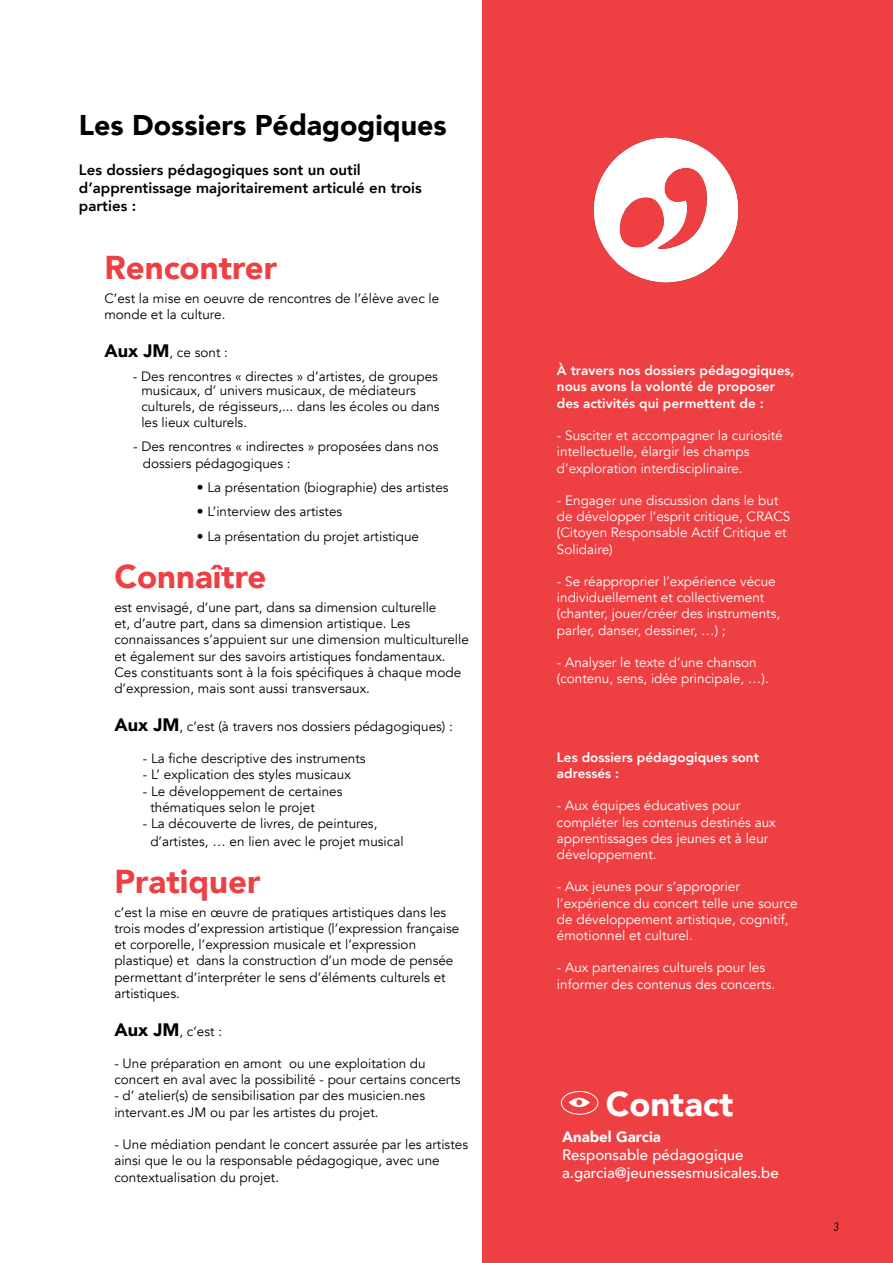
<style>
.page{position:relative;width:893px;height:1263px;background:#fff}
.page>*{position:absolute;margin:0;border:0;box-sizing:border-box;transform-origin:0 0}
.t1{font:900 34.5px "Avenir";color:#fff}
.t2{font:900 33px "Avenir";color:#ee4043}
.t3{font:900 28.5px "Avenir";color:#000}
.t4{font:800 15px/18px "Avenir";color:#000}
.t5{font:500 15px/18px "Avenir";color:#fff}
.t6{font:900 15px "Avenir";color:#fff}
.t7{font:13.5px/16.2px "Avenir";color:#000}
.t8{font:13.5px/16.2px "Avenir";color:#fff}
.t9{font:800 13.5px/16.2px "Avenir";color:#fff}
.t10{font:italic 300 10.5px "Oswald";color:#000}
.s1{font-weight:900;font-size:18px}
</style>
<div class="page">
<div style="left:482px;top:0;width:411px;height:1263px;background:#ee4043"></div>
<img style="left:593px;top:137px;width:146px;height:146px">
<div style="left:562px;top:1085px;width:34px;height:34px;border:2px solid #ee4043;border-radius:50%"></div>
<svg style="left:567px;top:1097px;width:24px;height:11px"></svg>
<div style="left:567px;top:1096px;width:25px;height:12px;border:2px solid #ee4043;border-radius:50%"></div>
<svg style="left:576px;top:1099px;width:6px;height:6px"></svg>
<div style="left:561px;top:1091px;width:37px;height:23px;border:1px solid #fff;border-radius:50%"></div>
<h3 class="t3" style="left:79px;top:100px;width:369px">Les Dossiers Pédagogiques</h3>
<p class="t4" style="left:79px;top:161px;width:344px">Les dossiers pédagogiques sont un outil d’apprentissage majoritairement articulé en trois parties :</p>
<h2 class="t2" style="left:104px;top:240px;width:174px">Rencontrer</h2>
<p class="t7" style="left:104px;top:291px;width:336px">C’est la mise en oeuvre de rencontres de l’élève avec le monde et la culture.</p>
<p class="t7" style="left:104px;top:345px;width:125px"><span class="s1">Aux JM</span>, ce sont :</p>
<p class="t7" style="left:133px;top:368px;width:306px">- Des rencontres « directes » d’artistes, de groupes</p>
<p class="t7" style="left:141px;top:382px;width:300px">musicaux, d’ univers musicaux, de médiateurs culturels, de régisseurs,... dans les écoles ou dans les lieux culturels.</p>
<p class="t7" style="left:143px;top:438px;width:297px;line-height:17.1px;text-indent:-10px">- Des rencontres « indirectes » proposées dans nos dossiers pédagogiques :</p>
<p class="t7" style="left:197px;top:479px;width:253px">• La présentation (biographie) des artistes</p>
<p class="t7" style="left:197px;top:503px;width:147px">• L’interview des artistes</p>
<p class="t7" style="left:197px;top:529px;width:224px">• La présentation du projet artistique</p>
<h2 class="t2" style="left:114px;top:548px;width:154px">Connaître</h2>
<p class="t7" style="left:114px;top:599px;width:356px">est envisagé, d’une part, dans sa dimension culturelle<br>et, d’autre part, dans sa dimension artistique. Les connaissances s’appuient sur une dimension multiculturelle et également sur des savoirs artistiques fondamentaux.<br>Ces constituants sont à la fois spécifiques à chaque mode d’expression, mais sont aussi transversaux.</p>
<p class="t7" style="left:114px;top:718px;width:340px"><span class="s1">Aux JM</span>, c’est (à travers nos dossiers pédagogiques) :</p>
<p class="t7" style="left:143px;top:751px;width:224px">- La fiche descriptive des instruments</p>
<p class="t7" style="left:143px;top:767px;width:209px">- L’ explication des styles musicaux</p>
<p class="t7" style="left:150px;top:783px;width:194px;text-indent:-8px">- Le développement de certaines thématiques selon le projet</p>
<p class="t7" style="left:150px;top:815px;width:255px;line-height:18px;text-indent:-8px">- La découverte de livres, de peintures, d’artistes, … en lien avec le projet musical</p>
<h2 class="t2" style="left:114px;top:853px;width:148px">Pratiquer</h2>
<p class="t7" style="left:114px;top:904px;width:346px">c’est la mise en œuvre de pratiques artistiques dans les trois modes d’expression artistique (l’expression française et corporelle, l’expression musicale et l’expression plastique) et dans la construction d’un mode de pensée permettant d’interpréter le sens d’éléments culturels et artistiques.</p>
<p class="t7" style="left:114px;top:1023px;width:109px"><span class="s1">Aux JM</span>, c’est :</p>
<p class="t7" style="left:114px;top:1055px;width:348px">- Une préparation en amont ou une exploitation du concert en aval avec la possibilité - pour certains concerts</p>
<p class="t7" style="left:114px;top:1088px;width:312px">- d’ atelier(s) de sensibilisation par des musicien.nes intervant.es JM ou par les artistes du projet.</p>
<p class="t7" style="left:114px;top:1136px;width:355px">- Une médiation pendant le concert assurée par les artistes ainsi que le ou la responsable pédagogique, avec une contextualisation du projet.</p>
<p class="t9" style="left:557px;top:362px;width:239px">À travers nos dossiers pédagogiques, nous avons la volonté de proposer des activités qui permettent de :</p>
<p class="t8" style="left:557px;top:428px;width:227px">- Susciter et accompagner la curiosité intellectuelle, élargir les champs d’exploration interdisciplinaire.</p>
<p class="t8" style="left:557px;top:492px;width:235px">- Engager une discussion dans le but de développer l’esprit critique, CRACS (Citoyen Responsable Actif Critique et<br>Solidaire)</p>
<p class="t8" style="left:557px;top:573px;width:225px">- Se réapproprier l’expérience vécue individuellement et collectivement (chanter, jouer/créer des instruments, parler, danser, dessiner, …) ;</p>
<p class="t8" style="left:557px;top:654px;width:213px">- Analyser le texte d’une chanson (contenu, sens, idée principale, …).</p>
<p class="t9" style="left:557px;top:749px;width:203px">Les dossiers pédagogiques sont adressés :</p>
<p class="t8" style="left:557px;top:798px;width:220px">- Aux équipes éducatives pour compléter les contenus destinés aux apprentissages des jeunes et à leur développement.</p>
<p class="t8" style="left:557px;top:879px;width:242px">- Aux jeunes pour s’approprier l’expérience du concert telle une source de développement artistique, cognitif, émotionnel et culturel.</p>
<p class="t8" style="left:557px;top:960px;width:220px">- Aux partenaires culturels pour les informer des contenus des concerts.</p>
<h1 class="t1" style="left:606px;top:1075px;width:129px">Contact</h1>
<p class="t6" style="left:562px;top:1124px;width:100px">Anabel Garcia</p>
<p class="t5" style="left:562px;top:1145px;width:218px">Responsable pédagogique a.garcia@jeunessesmusicales.be</p>
<p class="t10" style="left:833px;top:1219px;width:7px">3</p>
</div>
